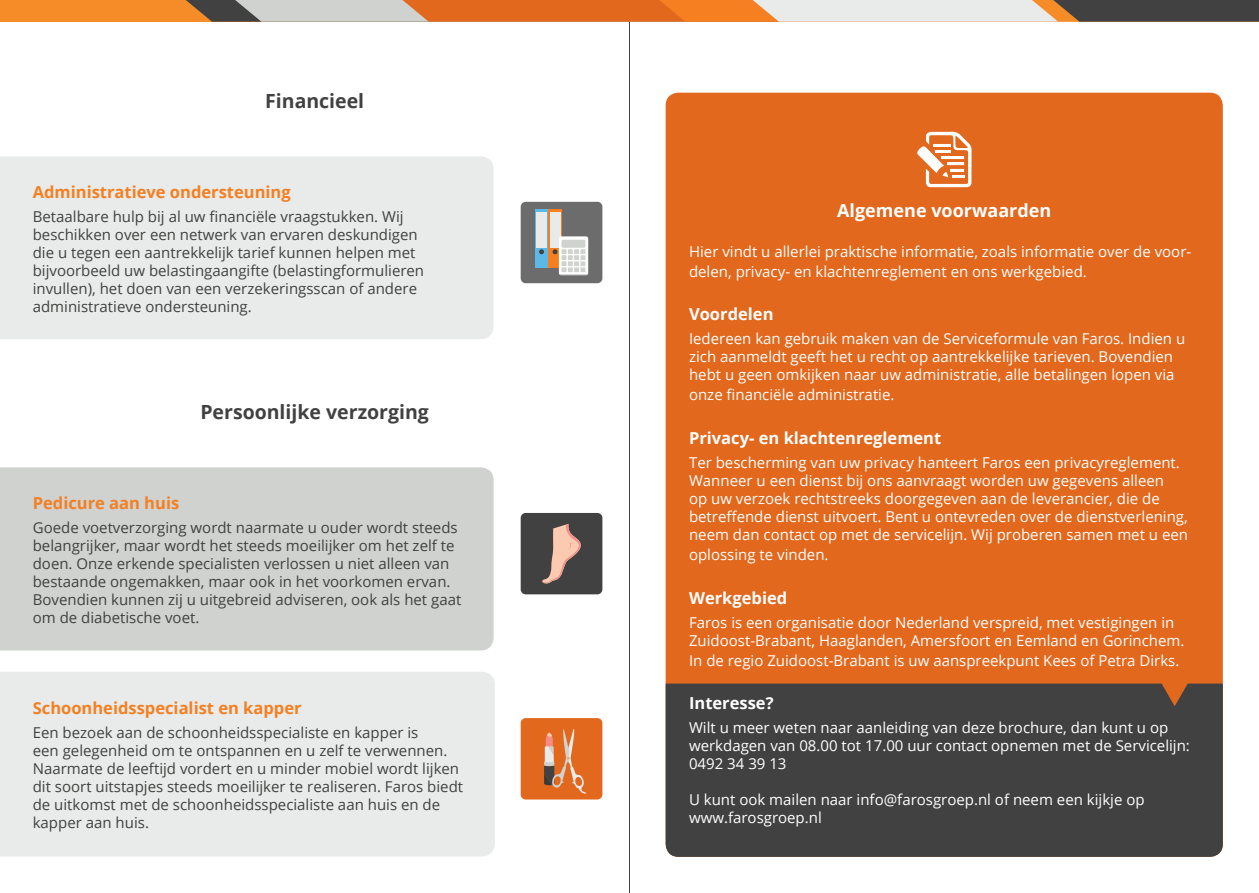
<style>
.page{position:relative;width:1259px;height:893px;background:#fff}
.page>*{position:absolute;margin:0;border:0;box-sizing:border-box;transform-origin:0 0}
.t1{font:700 19.5px "Open Sans";color:#404140}
.t2{font:700 18px "Open Sans";color:#fff}
.t3{font:700 16.5px "Open Sans";color:#f57f21}
.t4{font:700 16.5px "Open Sans";color:#fff}
.t5{font:15px/18px "Open Sans";color:#fff}
.t6{font:15px/18px "Open Sans";color:#404140}
</style>
<div class="page">
<hr style="left:629px;top:0;width:1px;height:893px;background:#404140">
<div style="left:665px;top:93px;width:557px;height:764px;background:#e2681d;border-radius:13px"></div>
<div style="left:665px;top:684px;width:557px;height:173px;background:#404140"></div>
<div style="left:0;top:467px;width:493px;height:183px;background:#cfd2cf"></div>
<div style="left:0;top:672px;width:495px;height:184px;background:#e8ebe9"></div>
<div style="left:0;top:0;width:1259px;height:22px;background:#f68c27"></div>
<svg style="left:186px;top:0;width:1073px;height:22px;background:#be9475"></svg>
<div style="left:521px;top:513px;width:81px;height:81px;background:#404140;border-radius:5px"></div>
<svg style="left:542px;top:524px;width:39px;height:60px"></svg>
<div style="left:521px;top:718px;width:81px;height:81px;background:#e2681d;border-radius:5px"></div>
<svg style="left:544px;top:729px;width:42px;height:65px"></svg>
<div style="left:0;top:156px;width:493px;height:183px;background:#e8ebe9"></div>
<div style="left:521px;top:202px;width:81px;height:81px;background:#6b6c6b;border-radius:5px"></div>
<div style="left:535px;top:209px;width:13px;height:59px;background:#5cb8e7"></div>
<div style="left:536px;top:212px;width:11px;height:36px;background:#e8ebe9"></div>
<svg style="left:539px;top:249px;width:5px;height:5px"></svg>
<div style="left:548px;top:209px;width:13px;height:59px;background:#f57f21"></div>
<div style="left:550px;top:212px;width:10px;height:36px;background:#e8ebe9"></div>
<svg style="left:559px;top:236px;width:29px;height:39px"></svg>
<div style="left:561px;top:240px;width:24px;height:8px;background:#cfd2cf;border-radius:2px"></div>
<svg style="left:552px;top:249px;width:36px;height:26px"></svg>
<svg style="left:917px;top:132px;width:54px;height:55px"></svg>
<svg style="left:1154px;top:683px;width:40px;height:23px"></svg>
<p class="t1" style="left:265px;top:87px;width:101px">Financieel</p>
<p class="t3" style="left:33px;top:180px;width:259px">Administratieve ondersteuning</p>
<p class="t6" style="left:33px;top:207px;width:393px">Betaalbare hulp bij al uw financiële vraagstukken. Wij beschikken over een netwerk van ervaren deskundigen die u tegen een aantrekkelijk tarief kunnen helpen met bijvoorbeeld uw belastingaangifte (belastingformulieren invullen), het doen van een verzekeringsscan of andere administratieve ondersteuning.</p>
<p class="t2" style="left:837px;top:198px;width:216px">Algemene voorwaarden</p>
<p class="t5" style="left:689px;top:241px;width:504px;line-height:19.8px">Hier vindt u allerlei praktische informatie, zoals informatie over de voor&shy;delen, privacy- en klachtenreglement en ons werkgebied.</p>
<p class="t4" style="left:689px;top:303px;width:86px">Voordelen</p>
<p class="t5" style="left:689px;top:330px;width:498px">Iedereen kan gebruik maken van de Serviceformule van Faros. Indien u zich aanmeldt geeft het u recht op aantrekkelijke tarieven. Bovendien hebt u geen omkijken naar uw administratie, alle betalingen lopen via</p>
<p class="t5" style="left:689px;top:385px;width:207px">onze financiële administratie.</p>
<p class="t4" style="left:689px;top:426px;width:254px">Privacy- en klachtenreglement</p>
<p class="t5" style="left:689px;top:453px;width:500px">Ter bescherming van uw privacy hanteert Faros een privacyreglement.<br>Wanneer u een dienst bij ons aanvraagt worden uw gegevens alleen<br>op uw verzoek rechtstreeks doorgegeven aan de leverancier, die de betreffende dienst uitvoert. Bent u ontevreden over de dienstverlening, neem dan contact op met de servicelijn. Wij proberen samen met u een</p>
<p class="t5" style="left:689px;top:545px;width:141px">oplossing te vinden.</p>
<p class="t4" style="left:689px;top:586px;width:100px">Werkgebied</p>
<p class="t5" style="left:689px;top:613px;width:497px">Faros is een organisatie door Nederland verspreid, met vestigingen in<br>Zuidoost-Brabant, Haaglanden, Amersfoort en Eemland en Gorinchem.</p>
<p class="t5" style="left:689px;top:651px;width:492px">In de regio Zuidoost-Brabant is uw aanspreekpunt Kees of Petra Dirks.</p>
<p class="t4" style="left:689px;top:692px;width:86px">Interesse?</p>
<p class="t5" style="left:689px;top:718px;width:502px">Wilt u meer weten naar aanleiding van deze brochure, dan kunt u op werkdagen van 08.00 tot 17.00 uur contact opnemen met de Servicelijn:<br>0492 34 39 13</p>
<p class="t5" style="left:689px;top:790px;width:457px">U kunt ook mailen naar info@farosgroep.nl of neem een kijkje op</p>
<p class="t5" style="left:689px;top:808px;width:134px">www.farosgroep.nl</p>
<p class="t1" style="left:200px;top:398px;width:230px">Persoonlijke verzorging</p>
<p class="t3" style="left:33px;top:492px;width:148px">Pedicure aan huis</p>
<p class="t6" style="left:33px;top:518px;width:430px">Goede voetverzorging wordt naarmate u ouder wordt steeds belangrijker, maar wordt het steeds moeilijker om het zelf te doen. Onze erkende specialisten verlossen u niet alleen van bestaande ongemakken, maar ook in het voorkomen ervan.<br>Bovendien kunnen zij u uitgebreid adviseren, ook als het gaat om de diabetische voet.</p>
<p class="t3" style="left:33px;top:697px;width:270px">Schoonheidsspecialist en kapper</p>
<p class="t6" style="left:33px;top:723px;width:432px">Een bezoek aan de schoonheidsspecialiste en kapper is<br>een gelegenheid om te ontspannen en u zelf te verwennen.<br>Naarmate de leeftijd vordert en u minder mobiel wordt lijken dit soort uitstapjes steeds moeilijker te realiseren. Faros biedt de uitkomst met de schoonheidsspecialiste aan huis en de kapper aan huis.</p>
</div>
